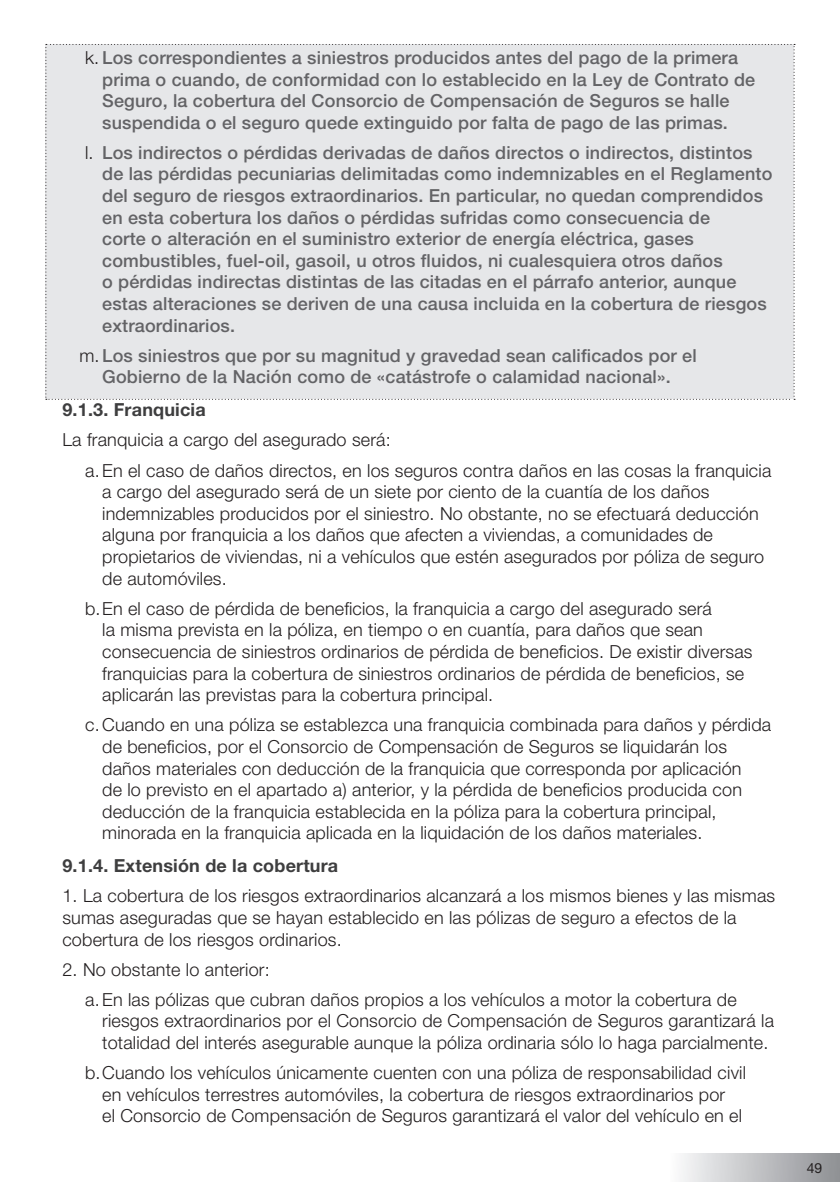
<style>
.page{position:relative;width:840px;height:1191px;background:#fff}
.page>*{position:absolute;margin:0;border:0;box-sizing:border-box;transform-origin:0 0}
.t1{font:300 18px/21.6px "Helvetica Neue LT Std";letter-spacing:.01em;color:#231f20}
.t2{font:500 18px/21.6px "Helvetica Neue LT Std";letter-spacing:.01em;color:#636366}
.subtítulo{font:700 18px "Helvetica Neue LT Std";letter-spacing:.01em;color:#3e3e3f}
.t3{font:14px "Helvetica Neue LT Std";color:#231f20}
.s1{font-weight:300;color:#231f20}
</style>
<div class="page">
<div style="left:670px;top:1153px;width:169px;height:28px;background:linear-gradient(to right,#fbfbfc,#8e9094)"></div>
<div style="left:45px;top:44px;width:749px;height:356px;background:#e6e7e9"></div>
<p class="t2" style="left:102px;top:46px;width:654px;text-indent:-17px"><span class="s1">k.</span> Los correspondientes a siniestros producidos antes del pago de la primera prima o cuando, de conformidad con lo establecido en la Ley de Contrato de Seguro, la cobertura del Consorcio de Compensación de Seguros se halle suspendida o el seguro quede extinguido por falta de pago de las primas.</p>
<p class="t2" style="left:102px;top:141px;width:671px;text-indent:-17px"><span class="s1">l.</span> Los indirectos o pérdidas derivadas de daños directos o indirectos, distintos de las pérdidas pecuniarias delimitadas como indemnizables en el Reglamento del seguro de riesgos extraordinarios. En particular, no quedan comprendidos en esta cobertura los daños o pérdidas sufridas como consecuencia de<br>corte o alteración en el suministro exterior de energía eléctrica, gases combustibles, fuel-oil, gasoil, u otros fluidos, ni cualesquiera otros daños<br>o pérdidas indirectas distintas de las citadas en el párrafo anterior, aunque estas alteraciones se deriven de una causa incluida en la cobertura de riesgos extraordinarios.</p>
<p class="t2" style="left:79px;top:344px;width:618px;text-align:center"><span class="s1">m.</span>Los siniestros que por su magnitud y gravedad sean calificados por el<br>Gobierno de la Nación como de «catástrofe o calamidad nacional».</p>
<p class="subtítulo" style="left:62px;top:399px;width:145px">9.1.3. Franquicia</p>
<p class="t1" style="left:62px;top:429px;width:330px">La franquicia a cargo del asegurado será:</p>
<p class="t1" style="left:102px;top:459px;width:670px;text-indent:-17px">a.En el caso de daños directos, en los seguros contra daños en las cosas la franquicia a cargo del asegurado será de un siete por ciento de la cuantía de los daños indemnizables producidos por el siniestro. No obstante, no se efectuará deducción alguna por franquicia a los daños que afecten a viviendas, a comunidades de propietarios de viviendas, ni a vehículos que estén asegurados por póliza de seguro de automóviles.</p>
<p class="t1" style="left:102px;top:597px;width:651px;text-indent:-17px">b.En el caso de pérdida de beneficios, la franquicia a cargo del asegurado será<br>la misma prevista en la póliza, en tiempo o en cuantía, para daños que sean consecuencia de siniestros ordinarios de pérdida de beneficios. De existir diversas franquicias para la cobertura de siniestros ordinarios de pérdida de beneficios, se aplicarán las previstas para la cobertura principal.</p>
<p class="t1" style="left:102px;top:713px;width:670px;text-indent:-17px">c.Cuando en una póliza se establezca una franquicia combinada para daños y pérdida de beneficios, por el Consorcio de Compensación de Seguros se liquidarán los daños materiales con deducción de la franquicia que corresponda por aplicación<br>de lo previsto en el apartado a) anterior, y la pérdida de beneficios producida con deducción de la franquicia establecida en la póliza para la cobertura principal, minorada en la franquicia aplicada en la liquidación de los daños materiales.</p>
<p class="subtítulo" style="left:62px;top:854px;width:277px">9.1.4. Extensión de la cobertura</p>
<p class="t1" style="left:62px;top:885px;width:713px">1. La cobertura de los riesgos extraordinarios alcanzará a los mismos bienes y las mismas sumas aseguradas que se hayan establecido en las pólizas de seguro a efectos de la cobertura de los riesgos ordinarios.</p>
<p class="t1" style="left:62px;top:958px;width:209px">2. No obstante lo anterior:</p>
<p class="t1" style="left:102px;top:988px;width:673px;text-indent:-17px">a.En las pólizas que cubran daños propios a los vehículos a motor la cobertura de riesgos extraordinarios por el Consorcio de Compensación de Seguros garantizará la totalidad del interés asegurable aunque la póliza ordinaria sólo lo haga parcialmente.</p>
<p class="t1" style="left:102px;top:1061px;width:645px;text-indent:-17px">b.Cuando los vehículos únicamente cuenten con una póliza de responsabilidad civil en vehículos terrestres automóviles, la cobertura de riesgos extraordinarios por<br>el Consorcio de Compensación de Seguros garantizará el valor del vehículo en el</p>
<p class="t3" style="left:806px;top:1159px;width:17px">49</p>
</div>
